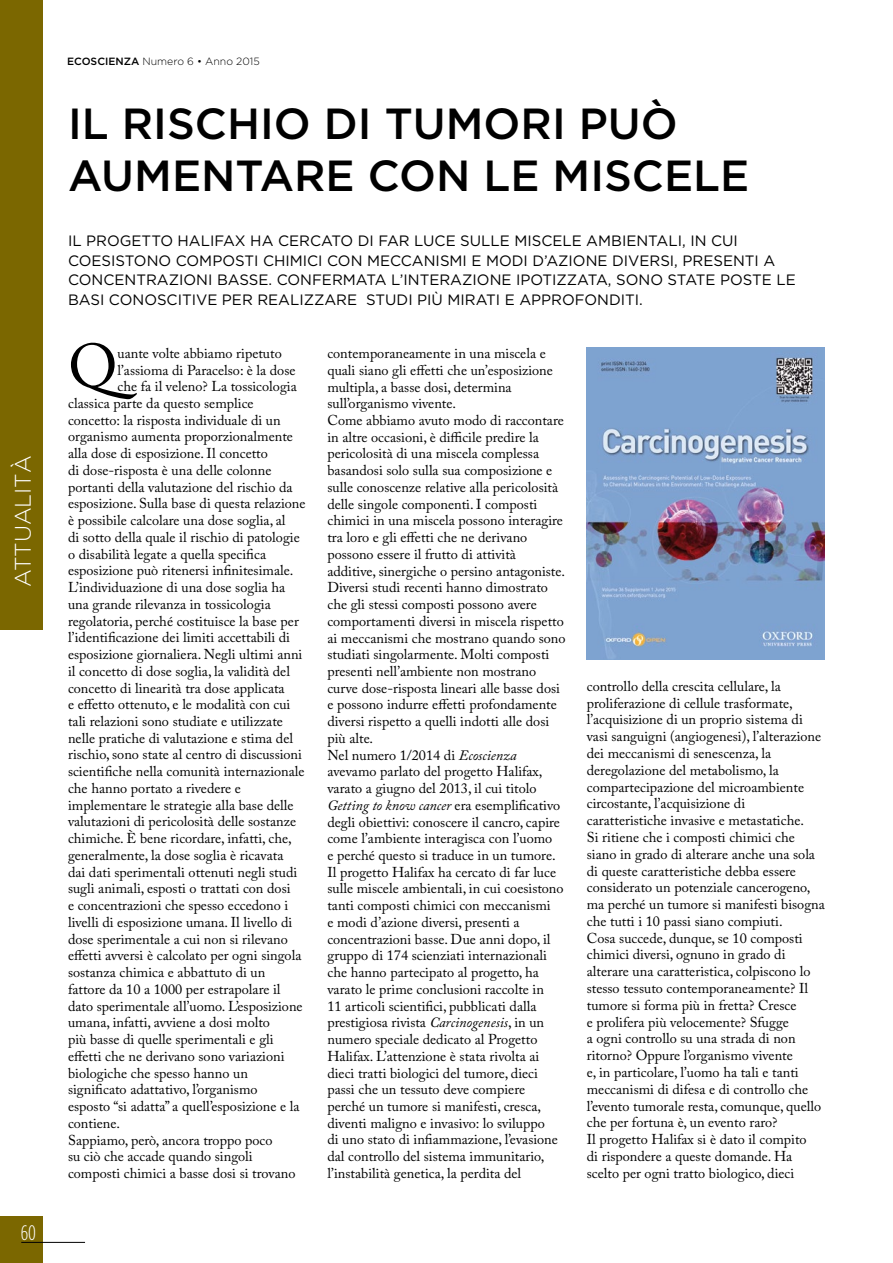
<style>
.page{position:relative;width:893px;height:1263px;background:#fff}
.page>*{position:absolute;margin:0;border:0;box-sizing:border-box;transform-origin:0 0}
.t1{font:60.6px "Adobe Caslon Pro";color:#000}
.t2{font:500 43.5px/52.5px "Gotham HTF";color:#000}
.t3{font:300 22.5px "Gotham HTF";color:#fff}
.t4{font:300 condensed 21px "Gotham HTF";color:#fff}
.t5{font:15px/19.5px "Gotham HTF";color:#000}
.t6{font:14.25px/16.8px "Adobe Caslon Pro";color:#000}
.t7{font:300 10.5px "Gotham HTF";color:#000}
.s1{font-weight:500}
.s2{font-style:italic}
</style>
<div class="page">
<div style="left:0;top:1216px;width:43px;height:47px;background:#7b6700"></div>
<hr style="left:21px;top:1242px;width:64px;height:1px;background:#000">
<div style="left:0;top:0;width:43px;height:629px;background:#7b6700"></div>
<img style="left:587px;top:348px;width:238px;height:311px">
<h3 class="t3" style="left:11px;top:587px;width:133px;rotate:-90deg">ATTUALITÀ</h3>
<h3 class="t4" style="left:21px;top:1221px;width:17px">60</h3>
<p class="t7" style="left:67px;top:56px;width:194px"><span class="s1">ECOSCIENZA</span> Numero 6 • Anno 2015</p>
<h2 class="t2" style="left:68px;top:96px;width:683px">IL RISCHIO DI TUMORI PUÒ<br>AUMENTARE CON LE MISCELE</h2>
<p class="t5" style="left:68px;top:231px;width:729px">IL PROGETTO HALIFAX HA CERCATO DI FAR LUCE SULLE MISCELE AMBIENTALI, IN CUI COESISTONO COMPOSTI CHIMICI CON MECCANISMI E MODI D’AZIONE DIVERSI, PRESENTI A CONCENTRAZIONI BASSE. CONFERMATA L’INTERAZIONE IPOTIZZATA, SONO STATE POSTE LE BASI CONOSCITIVE PER REALIZZARE STUDI PIÙ MIRATI E APPROFONDITI.</p>
<h1 class="t1" style="left:68px;top:330px;width:51px">Q</h1>
<p class="t6" style="left:117px;top:345px;width:166px">uante volte abbiamo ripetuto</p>
<p class="t6" style="left:117px;top:361px;width:180px">l’assioma di Paracelso: è la dose</p>
<p class="t6" style="left:117px;top:378px;width:181px">che fa il veleno? La tossicologia</p>
<p class="t6" style="left:68px;top:394px;width:187px">classica parte da questo semplice</p>
<p class="t6" style="left:68px;top:411px;width:214px">concetto: la risposta individuale di un</p>
<p class="t6" style="left:68px;top:428px;width:226px">organismo aumenta proporzionalmente</p>
<p class="t6" style="left:68px;top:445px;width:201px">alla dose di esposizione. Il concetto</p>
<p class="t6" style="left:68px;top:461px;width:205px">di dose-risposta è una delle colonne</p>
<p class="t6" style="left:68px;top:478px;width:226px">portanti della valutazione del rischio da</p>
<p class="t6" style="left:68px;top:495px;width:239px">esposizione. Sulla base di questa relazione</p>
<p class="t6" style="left:68px;top:512px;width:219px">è possibile calcolare una dose soglia, al</p>
<p class="t6" style="left:68px;top:528px;width:233px">di sotto della quale il rischio di patologie</p>
<p class="t6" style="left:68px;top:545px;width:200px">o disabilità legate a quella specifica</p>
<p class="t6" style="left:68px;top:562px;width:227px">esposizione può ritenersi infinitesimale.</p>
<p class="t6" style="left:68px;top:579px;width:219px">L’individuazione di una dose soglia ha</p>
<p class="t6" style="left:68px;top:595px;width:204px">una grande rilevanza in tossicologia</p>
<p class="t6" style="left:68px;top:612px;width:232px">regolatoria, perché costituisce la base per</p>
<p class="t6" style="left:68px;top:629px;width:224px">l’identificazione dei limiti accettabili di</p>
<p class="t6" style="left:68px;top:646px;width:236px">esposizione giornaliera. Negli ultimi anni</p>
<p class="t6" style="left:68px;top:662px;width:223px">il concetto di dose soglia, la validità del</p>
<p class="t6" style="left:68px;top:679px;width:218px">concetto di linearità tra dose applicata</p>
<p class="t6" style="left:68px;top:696px;width:224px">e effetto ottenuto, e le modalità con cui</p>
<p class="t6" style="left:68px;top:713px;width:216px">tali relazioni sono studiate e utilizzate</p>
<p class="t6" style="left:68px;top:729px;width:227px">nelle pratiche di valutazione e stima del</p>
<p class="t6" style="left:68px;top:746px;width:235px">rischio, sono state al centro di discussioni</p>
<p class="t6" style="left:68px;top:763px;width:238px">scientifiche nella comunità internazionale</p>
<p class="t6" style="left:68px;top:780px;width:174px">che hanno portato a rivedere e</p>
<p class="t6" style="left:68px;top:796px;width:227px">implementare le strategie alla base delle</p>
<p class="t6" style="left:68px;top:813px;width:230px">valutazioni di pericolosità delle sostanze</p>
<p class="t6" style="left:68px;top:830px;width:225px">chimiche. È bene ricordare, infatti, che,</p>
<p class="t6" style="left:68px;top:847px;width:217px">generalmente, la dose soglia è ricavata</p>
<p class="t6" style="left:68px;top:863px;width:231px">dai dati sperimentali ottenuti negli studi</p>
<p class="t6" style="left:68px;top:880px;width:224px">sugli animali, esposti o trattati con dosi</p>
<p class="t6" style="left:68px;top:897px;width:222px">e concentrazioni che spesso eccedono i</p>
<p class="t6" style="left:68px;top:914px;width:226px">livelli di esposizione umana. Il livello di</p>
<p class="t6" style="left:68px;top:930px;width:221px">dose sperimentale a cui non si rilevano</p>
<p class="t6" style="left:68px;top:947px;width:235px">effetti avversi è calcolato per ogni singola</p>
<p class="t6" style="left:68px;top:964px;width:199px">sostanza chimica e abbattuto di un</p>
<p class="t6" style="left:68px;top:980px;width:214px">fattore da 10 a 1000 per estrapolare il</p>
<p class="t6" style="left:68px;top:997px;width:236px">dato sperimentale all’uomo. L’esposizione</p>
<p class="t6" style="left:68px;top:1014px;width:204px">umana, infatti, avviene a dosi molto</p>
<p class="t6" style="left:68px;top:1031px;width:207px">più basse di quelle sperimentali e gli</p>
<p class="t6" style="left:68px;top:1047px;width:218px">effetti che ne derivano sono variazioni</p>
<p class="t6" style="left:68px;top:1064px;width:181px">biologiche che spesso hanno un</p>
<p class="t6" style="left:68px;top:1081px;width:191px">significato adattativo, l’organismo</p>
<p class="t6" style="left:68px;top:1098px;width:233px">esposto “si adatta” a quell’esposizione e la</p>
<p class="t6" style="left:68px;top:1114px;width:54px">contiene.</p>
<p class="t6" style="left:68px;top:1131px;width:206px">Sappiamo, però, ancora troppo poco</p>
<p class="t6" style="left:68px;top:1148px;width:186px">su ciò che accade quando singoli</p>
<p class="t6" style="left:68px;top:1165px;width:229px">composti chimici a basse dosi si trovano</p>
<p class="t6" style="left:327px;top:345px;width:240px">contemporaneamente in una miscela e quali siano gli effetti che un’esposizione multipla, a basse dosi, determina sull’organismo vivente.<br>Come abbiamo avuto modo di raccontare in altre occasioni, è difficile predire la pericolosità di una miscela complessa basandosi solo sulla sua composizione e sulle conoscenze relative alla pericolosità delle singole componenti. I composti chimici in una miscela possono interagire tra loro e gli effetti che ne derivano possono essere il frutto di attività additive, sinergiche o persino antagoniste.<br>Diversi studi recenti hanno dimostrato che gli stessi composti possono avere comportamenti diversi in miscela rispetto ai meccanismi che mostrano quando sono studiati singolarmente. Molti composti presenti nell’ambiente non mostrano curve dose-risposta lineari alle basse dosi e possono indurre effetti profondamente diversi rispetto a quelli indotti alle dosi più alte.<br>Nel numero 1/2014 di <span class="s2">Ecoscienza </span>avevamo parlato del progetto Halifax, varato a giugno del 2013, il cui titolo <span class="s2">Getting to know cancer</span> era esemplificativo degli obiettivi: conoscere il cancro, capire come l’ambiente interagisca con l’uomo<br>e perché questo si traduce in un tumore.<br>Il progetto Halifax ha cercato di far luce sulle miscele ambientali, in cui coesistono tanti composti chimici con meccanismi<br>e modi d’azione diversi, presenti a concentrazioni basse. Due anni dopo, il gruppo di 174 scienziati internazionali che hanno partecipato al progetto, ha varato le prime conclusioni raccolte in<br>11 articoli scientifici, pubblicati dalla prestigiosa rivista <span class="s2">Carcinogenesis</span>, in un numero speciale dedicato al Progetto Halifax. L’attenzione è stata rivolta ai dieci tratti biologici del tumore, dieci passi che un tessuto deve compiere perché un tumore si manifesti, cresca, diventi maligno e invasivo: lo sviluppo<br>di uno stato di infiammazione, l’evasione dal controllo del sistema immunitario, l’instabilità genetica, la perdita del</p>
<p class="t6" style="left:587px;top:677px;width:240px">controllo della crescita cellulare, la proliferazione di cellule trasformate, l’acquisizione di un proprio sistema di vasi sanguigni (angiogenesi), l’alterazione dei meccanismi di senescenza, la deregolazione del metabolismo, la compartecipazione del microambiente circostante, l’acquisizione di caratteristiche invasive e metastatiche.<br>Si ritiene che i composti chimici che siano in grado di alterare anche una sola di queste caratteristiche debba essere considerato un potenziale cancerogeno, ma perché un tumore si manifesti bisogna che tutti i 10 passi siano compiuti.<br>Cosa succede, dunque, se 10 composti chimici diversi, ognuno in grado di alterare una caratteristica, colpiscono lo stesso tessuto contemporaneamente? Il tumore si forma più in fretta? Cresce<br>e prolifera più velocemente? Sfugge<br>a ogni controllo su una strada di non ritorno? Oppure l’organismo vivente<br>e, in particolare, l’uomo ha tali e tanti meccanismi di difesa e di controllo che l’evento tumorale resta, comunque, quello che per fortuna è, un evento raro?<br>Il progetto Halifax si è dato il compito<br>di rispondere a queste domande. Ha scelto per ogni tratto biologico, dieci</p>
</div>
